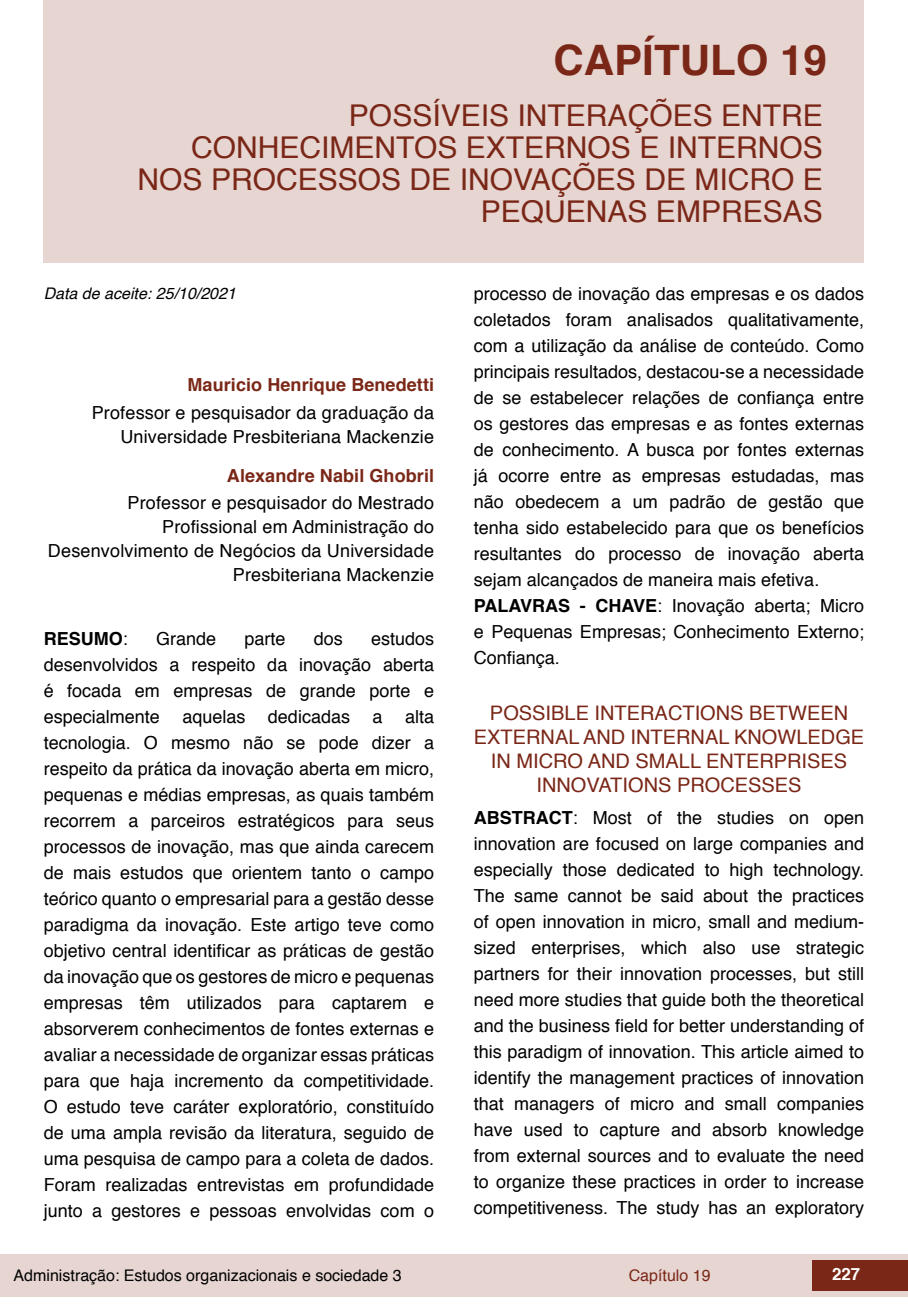
<style>
.page{position:relative;width:908px;height:1304px;background:#fff}
.page>*{position:absolute;margin:0;border:0;box-sizing:border-box;transform-origin:0 0}
.t1{font:700 42px "Helvetica";color:#7a2717}
.t2{font:30px/32px "Helvetica";color:#7a2717;text-align:right}
.t3{font:20px/24px "Helvetica";color:#7a2717;text-align:center}
.t4{font:18px/26px "Helvetica";color:#000;text-align:right}
.t5{font:700 18px "Helvetica";letter-spacing:.005em;color:#7a2717}
.t6{font:700 18px "Helvetica";color:#000}
.t7{font:700 16.8px "Helvetica";color:#fff}
.t8{font:16px "Helvetica";color:#000}
.t9{font:italic 16px "Helvetica";color:#000}
.t10{font:16px "Helvetica";color:#7a2717}
.s1{font-weight:400}
.s2{font-weight:700}
</style>
<div class="page">
<div style="left:0;top:1254px;width:906px;height:43px;background:#e6d5d1"></div>
<div style="left:812px;top:1261px;width:95px;height:30px;background:#7a2717"></div>
<div style="left:44px;top:0;width:819px;height:263px;background:#e6d5d1"></div>
<h1 class="t1" style="left:553px;top:26px;width:275px">CAPÍTULO 19</h1>
<h2 class="t2" style="left:137px;top:101px;width:686px">POSSÍVEIS INTERAÇÕES ENTRE<br>CONHECIMENTOS EXTERNOS E INTERNOS<br>NOS PROCESSOS DE INOVAÇÕES DE MICRO E<br>PEQUENAS EMPRESAS</h2>
<p class="t9" style="left:44px;top:280px;width:194px">Data de aceite: 25/10/2021</p>
<p class="t5" style="left:187px;top:371px;width:248px">Mauricio Henrique Benedetti</p>
<p class="t4" style="left:92px;top:401px;width:344px;line-height:24px">Professor e pesquisador da graduação da<br>Universidade Presbiteriana Mackenzie</p>
<p class="t5" style="left:227px;top:461px;width:209px">Alexandre Nabil Ghobril</p>
<p class="t4" style="left:48px;top:492px;width:387px;line-height:24px">Professor e pesquisador do Mestrado Profissional em Administração do Desenvolvimento de Negócios da Universidade Presbiteriana Mackenzie</p>
<p class="t6" style="left:44px;top:625px;width:86px">RESUMO<span class="s1">:</span></p>
<p class="t4" style="left:156px;top:627px;width:62px">Grande</p>
<p class="t4" style="left:244px;top:627px;width:43px">parte</p>
<p class="t4" style="left:313px;top:627px;width:31px">dos</p>
<p class="t4" style="left:44px;top:627px;width:392px;text-align:justify;text-indent:327px">estudos desenvolvidos a respeito da inovação aberta é focada em empresas de grande porte e especialmente aquelas dedicadas a alta tecnologia. O mesmo não se pode dizer a respeito da prática da inovação aberta em micro, pequenas e médias empresas, as quais também recorrem a parceiros estratégicos para seus processos de inovação, mas que ainda carecem de mais estudos que orientem tanto o campo teórico quanto o empresarial para a gestão desse paradigma da inovação. Este artigo teve como objetivo central identificar as práticas de gestão da inovação que os gestores de micro e pequenas empresas têm utilizados para captarem e absorverem conhecimentos de fontes externas e avaliar a necessidade de organizar essas práticas para que haja incremento da competitividade.<br>O estudo teve caráter exploratório, constituído de uma ampla revisão da literatura, seguido de uma pesquisa de campo para a coleta de dados.<br>Foram realizadas entrevistas em profundidade junto a gestores e pessoas envolvidas com o</p>
<p class="t4" style="left:473px;top:281px;width:392px;text-align:left">processo de inovação das empresas e os dados coletados foram analisados qualitativamente, com a utilização da análise de conteúdo. Como principais resultados, destacou-se a necessidade de se estabelecer relações de confiança entre os gestores das empresas e as fontes externas de conhecimento. A busca por fontes externas já ocorre entre as empresas estudadas, mas não obedecem a um padrão de gestão que tenha sido estabelecido para que os benefícios resultantes do processo de inovação aberta sejam alcançados de maneira mais efetiva.<br><span class="s2">PALAVRAS - CHAVE</span>: Inovação aberta; Micro e Pequenas Empresas; Conhecimento Externo; Confiança.</p>
<p class="t3" style="left:473px;top:702px;width:392px">POSSIBLE INTERACTIONS BETWEEN<br>EXTERNAL AND INTERNAL KNOWLEDGE<br>IN MICRO AND SMALL ENTERPRISES<br>INNOVATIONS PROCESSES</p>
<p class="t4" style="left:473px;top:805px;width:392px;text-align:justify"><span class="s2">ABSTRACT</span>: Most of the studies on open innovation are focused on large companies and especially those dedicated to high technology.<br>The same cannot be said about the practices of open innovation in micro, small and medium&shy;sized enterprises, which also use strategic partners for their innovation processes, but still need more studies that guide both the theoretical and the business field for better understanding of this paradigm of innovation. This article aimed to identify the management practices of innovation that managers of micro and small companies have used to capture and absorb knowledge from external sources and to evaluate the need to organize these practices in order to increase competitiveness. The study has an exploratory</p>
<p class="t8" style="left:14px;top:1263px;width:389px">Administração: Estudos organizacionais e sociedade 3</p>
<p class="t10" style="left:628px;top:1263px;width:83px">Capítulo 19</p>
<p class="t7" style="left:831px;top:1261px;width:30px">227</p>
</div>
